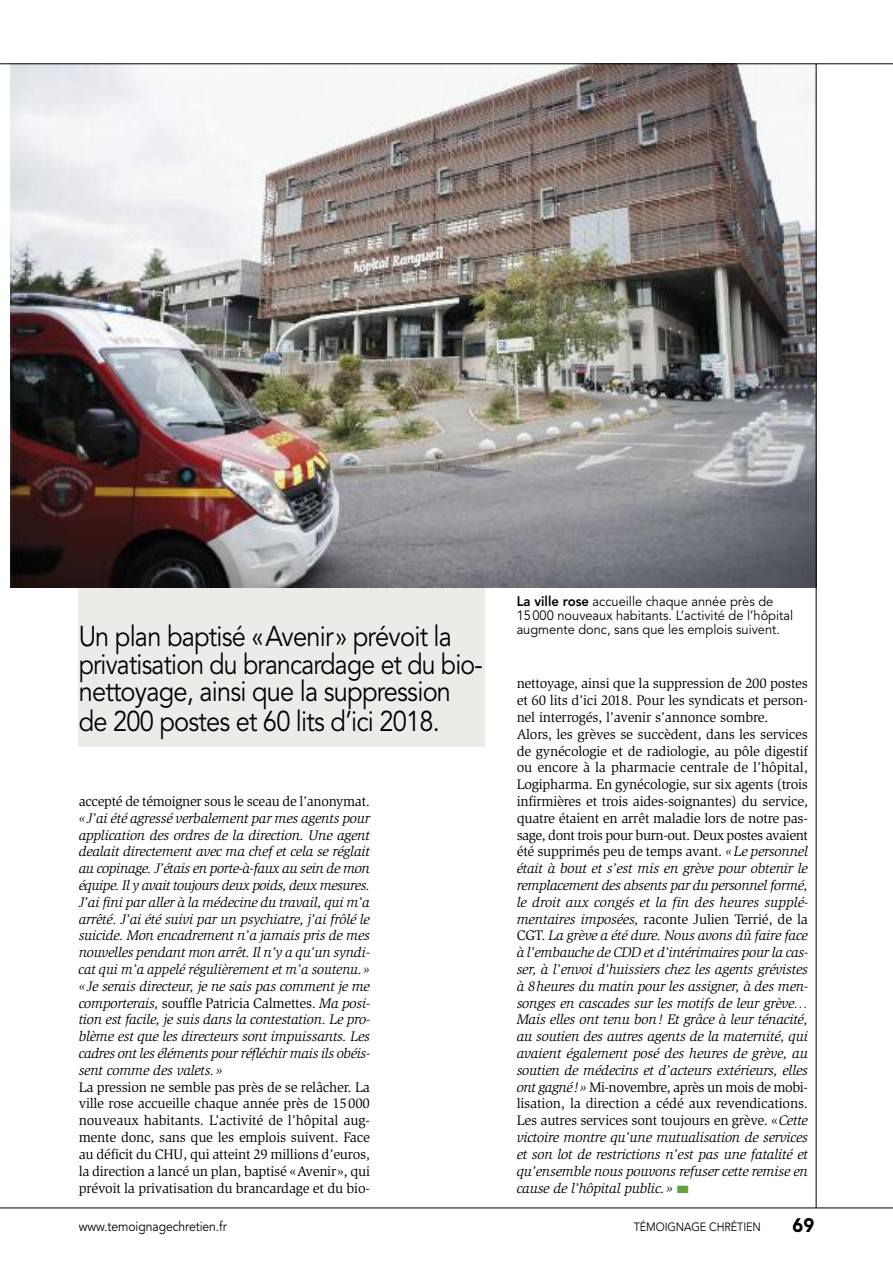
<style>
.page{position:relative;width:893px;height:1276px;background:#fff}
.page>*{position:absolute;margin:0;border:0;box-sizing:border-box;transform-origin:0 0}
.t1{font:28.5px/27.8px "Avenir";letter-spacing:-.03em;color:#000;scale:.89 1}
.t2{font:900 19.5px "Avenir";color:#000;scale:.94 1}
.t3{font:italic 14.25px/16.8px "Slimbach";letter-spacing:-.015em;color:#000;text-align:justify}
.t4{font:14.25px/16.8px "Slimbach";letter-spacing:-.02em;color:#000;text-align:justify}
.t5{font:13.5px/14.2px "Avenir";color:#000;scale:.95 1}
.t6{font:13.5px "Avenir";color:#000;scale:.9 1}
.t7{font:12px "Avenir";letter-spacing:-.005em;color:#000;scale:.9 1}
.s1{font-style:normal}
.s2{font-weight:800;font-size:13.8px}
.s3{color:#63a241}
</style>
<div class="page">
<div style="left:79px;top:586px;width:406px;height:160px;background:#ecebe8"></div>
<img style="left:11px;top:65px;width:805px;height:522px">
<hr style="left:816px;top:64px;width:1px;height:1144px;background:#000">
<hr style="left:0;top:64px;width:893px;height:1px;background:#000">
<hr style="left:0;top:1207px;width:893px;height:1px;background:#000">
<h1 class="t1" style="left:79px;top:623px;width:455px">Un plan baptisé «Avenir» prévoit la privatisation du brancardage et du bio&shy;nettoyage, ainsi que la suppression</h1>
<h1 class="t1" style="left:79px;top:708px;width:407px">de 200 postes et 60 lits d’ici 2018.</h1>
<p class="t4" style="left:79px;top:793px;width:293px">accepté de témoigner sous le sceau de l’anonymat.</p>
<p class="t3" style="left:79px;top:809px;width:293px">«J’ai été agressé verbalement par mes agents pour application des ordres de la direction. Une agent dealait directement avec ma chef et cela se réglait au copinage. J’étais en porte-à-faux au sein de mon équipe. Il y avait toujours deux poids, deux mesures.<br>J’ai fini par aller à la médecine du travail, qui m’a arrêté. J’ai été suivi par un psychiatre, j’ai frôlé le suicide. Mon encadrement n’a jamais pris de mes nouvelles pendant mon arrêt. Il n’y a qu’un syndi&shy;cat qui m’a appelé régulièrement et m’a soutenu.» «Je serais directeur, je ne sais pas comment je me comporterais, <span class="s1">souffle Patricia Calmettes.</span> Ma posi&shy;tion est facile, je suis dans la contestation. Le pro&shy;blème est que les directeurs sont impuissants. Les cadres ont les éléments pour réfléchir mais ils obéis&shy;sent comme des valets.»</p>
<p class="t4" style="left:79px;top:1078px;width:293px">La pression ne semble pas près de se relâcher. La ville rose accueille chaque année près de 15000 nouveaux habitants. L’activité de l’hôpital aug&shy;mente donc, sans que les emplois suivent. Face au déficit du CHU, qui atteint 29 millions d’euros, la direction a lancé un plan, baptisé «Avenir», qui prévoit la privatisation du brancardage et du bio-</p>
<p class="t5" style="left:517px;top:594px;width:293px"><span class="s2">La ville rose</span> accueille chaque année près de<br>15000 nouveaux habitants. L’activité de l’hôpital augmente donc, sans que les emplois suivent.</p>
<p class="t3" style="left:517px;top:675px;width:293px;text-align:left"><span class="s1">nettoyage, ainsi que la suppression de 200 postes et 60 lits d’ici 2018. Pour les syndicats et person&shy;nel interrogés, l’avenir s’annonce sombre.<br>Alors, les grèves se succèdent, dans les services de gynécologie et de radiologie, au pôle digestif ou encore à la pharmacie centrale de l’hôpital, Logipharma. En gynécologie, sur six agents (trois infirmières et trois aides-soignantes) du service, quatre étaient en arrêt maladie lors de notre pas&shy;sage, dont trois pour burn-out. Deux postes avaient été supprimés peu de temps avant.</span> «Le personnel était à bout et s’est mis en grève pour obtenir le remplacement des absents par du personnel formé, le droit aux congés et la fin des heures supplé&shy;mentaires imposées, <span class="s1">raconte Julien Terrié, de la CGT.</span> La grève a été dure. Nous avons dû faire face à l’embauche de CDD et d’intérimaires pour la cas&shy;ser, à l’envoi d’huissiers chez les agents grévistes à 8heures du matin pour les assigner, à des men&shy;songes en cascades sur les motifs de leur grève… Mais elles ont tenu bon! Et grâce à leur ténacité, au soutien des autres agents de la maternité, qui avaient également posé des heures de grève, au soutien de médecins et d’acteurs extérieurs, elles ont gagné!» <span class="s1">Mi-novembre, après un mois de mobi&shy;lisation, la direction a cédé aux revendications.<br>Les autres services sont toujours en grève. «</span>Cette victoire montre qu’une mutualisation de services et son lot de restrictions n’est pas une fatalité et qu’ensemble nous pouvons refuser cette remise en cause de l’hôpital public.» <span class="s3">■</span></p>
<p class="t6" style="left:79px;top:1219px;width:166px">www.temoignagechretien.fr</p>
<p class="t7" style="left:634px;top:1220px;width:143px">TÉMOIGNAGE CHRÉTIEN</p>
<h2 class="t2" style="left:793px;top:1213px;width:25px">69</h2>
</div>
